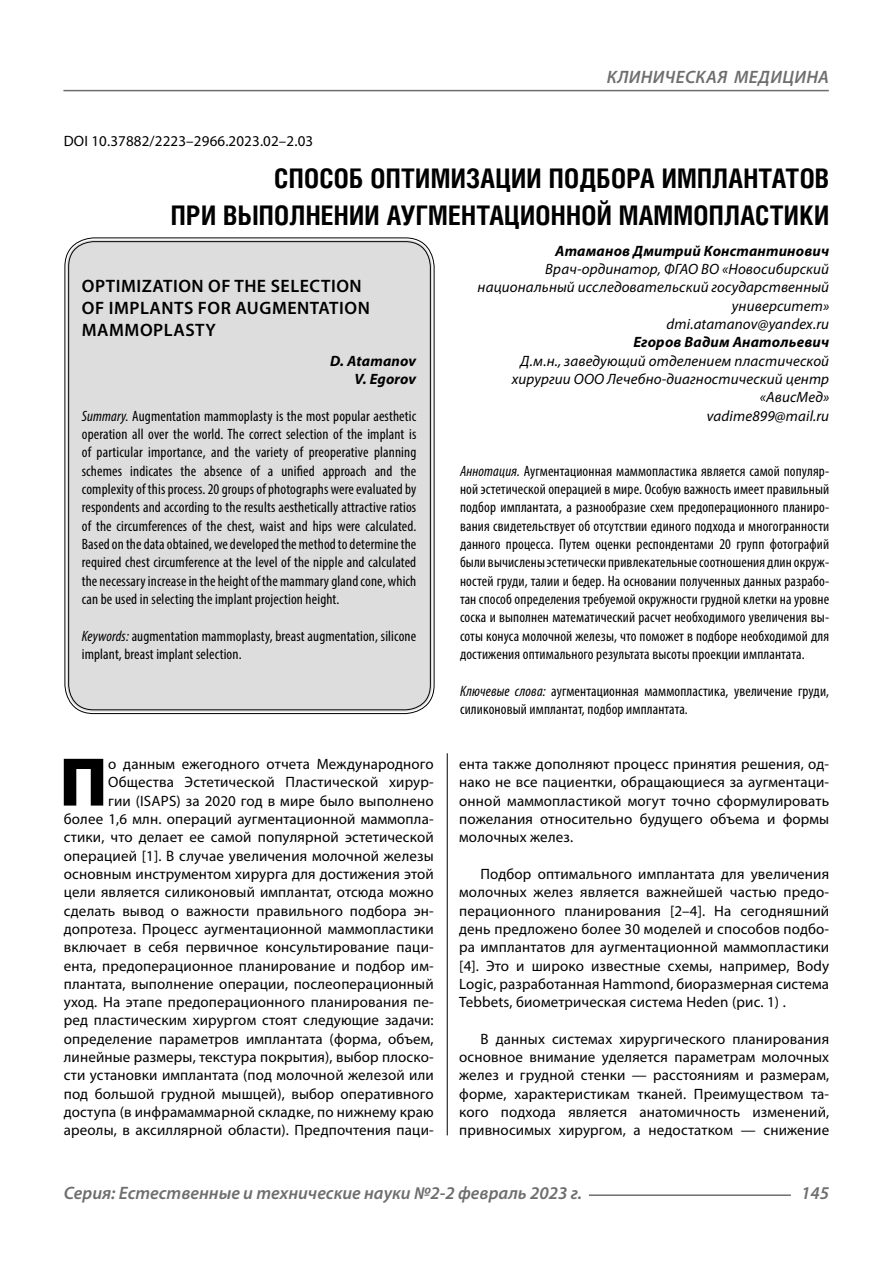
<style>
.page{position:relative;width:893px;height:1263px;background:#fff}
.page>*{position:absolute;margin:0;border:0;box-sizing:border-box;transform-origin:0 0}
.Bukvica{font:900 69.3px "Myriad Pro";color:#000}
.Header{font:700 27px/37.5px "Helios Cond C";letter-spacing:.01em;color:#000;text-align:right}
.t1{font:italic 600 18px "Myriad Pro";color:#6e6e6e}
.Header-eng{font:600 18px/21.6px "Myriad Pro";letter-spacing:.03em;color:#000}
.Bukvica-2{font:15px/18.3px "Myriad Pro";letter-spacing:.01em;color:#000;text-align:right}
.Annotation-rus{font:condensed 15px/18.3px "Myriad Pro";letter-spacing:.01em;color:#000;text-align:justify}
.Annotation-eng{font:condensed 15px/18.3px "Myriad Pro";letter-spacing:.01em;color:#000;text-align:justify}
.Normal{font:15px/18.3px "Myriad Pro";letter-spacing:.01em;color:#000;text-align:justify}
.Author-doc{font:italic 15px/18.3px "Myriad Pro";letter-spacing:.01em;color:#000;text-align:right}
.Author{font:italic 700 15px "Myriad Pro";letter-spacing:.01em;color:#000}
.Author-email{font:italic 15px "Myriad Pro";letter-spacing:.01em;color:#000}
.DOI{font:15px "Myriad Pro";letter-spacing:.01em;color:#000}
.Author-eng{font:italic 700 15px "Myriad Pro";letter-spacing:.01em;color:#000}
.s1{font-style:italic}
</style>
<div class="page">
<hr style="left:447px;top:732px;width:1px;height:403px;background:#000">
<div style="left:43px;top:732px;width:786px;height:21px;background:#fff"></div>
<div style="left:67px;top:240px;width:365px;height:472px;background:#ddd;border-radius:27px"></div>
<hr style="left:589px;top:1194px;width:202px;height:2px;background:#6e6e6e">
<hr style="left:63px;top:90px;width:766px;height:1px;background:#6e6e6e">
<p class="t1" style="left:607px;top:66px;width:23px">Клиническая</p>
<p class="t1" style="left:734px;top:66px;width:13px">медицина</p>
<p class="DOI" style="left:64px;top:132px;width:251px">DOI 10.37882/2223–2966.2023.02–2.03</p>
<p class="Header" style="left:171px;top:159px;width:660px">СПОСОБ ОПТИМИЗАЦИИ ПОДБОРА ИМПЛАНТАТОВ<br>ПРИ ВЫПОЛНЕНИИ АУГМЕНТАЦИОННОЙ МАММОПЛАСТИКИ</p>
<p class="Author" style="left:555px;top:241px;width:275px">Атаманов Дмитрий Константинович</p>
<p class="Author-doc" style="left:478px;top:260px;width:353px">Врач-ординатор, ФГАО ВО «Новосибирский национальный исследовательский государственный университет»</p>
<p class="Author-email" style="left:666px;top:315px;width:164px">dmi.atamanov@yandex.ru</p>
<p class="Author" style="left:633px;top:333px;width:197px">Егоров Вадим Анатольевич</p>
<p class="Author-doc" style="left:512px;top:351px;width:319px">Д.м.н., заведующий отделением пластической хирургии ООО Лечебно-диагностический центр «АвисМед»</p>
<p class="Author-email" style="left:707px;top:406px;width:124px">vadime899@mail.ru</p>
<p class="Header-eng" style="left:82px;top:275px;width:289px">OPTIMIZATION OF THE SELECTION<br>OF IMPLANTS FOR AUGMENTATION<br>MAMMOPLASTY</p>
<p class="Author-eng" style="left:330px;top:351px;width:88px">D. Atamanov</p>
<p class="Author-eng" style="left:354px;top:369px;width:63px">V. Egorov</p>
<p class="Annotation-eng" style="left:82px;top:406px;width:336px"><span class="s1">Summary.</span> Augmentation mammoplasty is the most popular aesthetic operation all over the world. The correct selection of the implant is of particular importance, and the variety of preoperative planning schemes indicates the absence of a unified approach and the complexity of this process. 20 groups of photographs were evaluated by respondents and according to the results aesthetically attractive ratios of the circumferences of the chest, waist and hips were calculated.<br>Based on the data obtained, we developed the method to determine the required chest circumference at the level of the nipple and calculated the necessary increase in the height of the mammary gland cone, which can be used in selecting the implant projection height.</p>
<p class="Annotation-eng" style="left:82px;top:626px;width:336px"><span class="s1">Keywords:</span> augmentation mammoplasty, breast augmentation, silicone implant, breast implant selection.</p>
<p class="Annotation-rus" style="left:460px;top:461px;width:371px"><span class="s1">Аннотация.</span> Аугментационная маммопластика является самой популяр&shy;ной эстетической операцией в мире. Особую важность имеет правильный подбор имплантата, а разнообразие схем предоперационного планиро&shy;вания свидетельствует об отсутствии единого подхода и многогранности данного процесса. Путем оценки респондентами 20 групп фотографий были вычислены эстетически привлекательные соотношения длин окруж&shy;ностей груди, талии и бедер. На основании полученных данных разрабо&shy;тан способ определения требуемой окружности грудной клетки на уровне соска и выполнен математический расчет необходимого увеличения вы&shy;соты конуса молочной железы, что поможет в подборе необходимой для достижения оптимального результата высоты проекции имплантата.</p>
<p class="Annotation-rus" style="left:460px;top:681px;width:371px"><span class="s1">Ключевые слова:</span> аугментационная маммопластика, увеличение груди, силиконовый имплантат, подбор имплантата.</p>
<p class="Bukvica-2" style="left:64px;top:754px;width:371px">о данным ежегодного отчета Международного Общества Эстетической Пластической хирур-<br>гии (ISAPS) за 2020 год в мире было выполнено<br>более 1,6 млн. операций аугментационной маммопла&shy;стики, что делает ее самой популярной эстетической операцией [1]. В случае увеличения молочной железы основным инструментом хирурга для достижения этой цели является силиконовый имплантат, отсюда можно сделать вывод о важности правильного подбора эн&shy;допротеза. Процесс аугментационной маммопластики включает в себя первичное консультирование паци&shy;ента, предоперационное планирование и подбор им&shy;плантата, выполнение операции, послеоперационный уход. На этапе предоперационного планирования пе&shy;ред пластическим хирургом стоят следующие задачи: определение параметров имплантата (форма, объем, линейные размеры, текстура покрытия), выбор плоско&shy;сти установки имплантата (под молочной железой или под большой грудной мышцей), выбор оперативного доступа (в инфрамаммарной складке, по нижнему краю ареолы, в аксиллярной области). Предпочтения паци-</p>
<p class="Bukvica-2" style="left:459px;top:754px;width:371px;text-align:justify">ента также дополняют процесс принятия решения, од&shy;нако не все пациентки, обращающиеся за аугментаци&shy;онной маммопластикой могут точно сформулировать пожелания относительно будущего объема и формы молочных желез.</p>
<p class="Bukvica" style="left:59px;top:736px;width:50px">П</p>
<p class="Normal" style="left:459px;top:864px;width:371px;text-indent:21px">Подбор оптимального имплантата для увеличения молочных желез является важнейшей частью предо&shy;перационного планирования [2–4]. На сегодняшний день предложено более 30 моделей и способов подбо&shy;ра имплантатов для аугментационной маммопластики [4]. Это и широко известные схемы, например, Body Logic, разработанная Hammond, биоразмерная система Tebbets, биометрическая система Heden (рис. 1) .</p>
<p class="Normal" style="left:459px;top:1029px;width:371px;text-indent:21px">В данных системах хирургического планирования основное внимание уделяется параметрам молочных желез и грудной стенки — расстояниям и размерам, форме, характеристикам тканей. Преимуществом та&shy;кого подхода является анатомичность изменений, привносимых хирургом, а недостатком — снижение</p>
<p class="t1" style="left:64px;top:1182px;width:520px">Серия: Естественные и технические науки №2-2 февраль 2023 г.</p>
<p class="t1" style="left:801px;top:1182px;width:30px">145</p>
</div>
